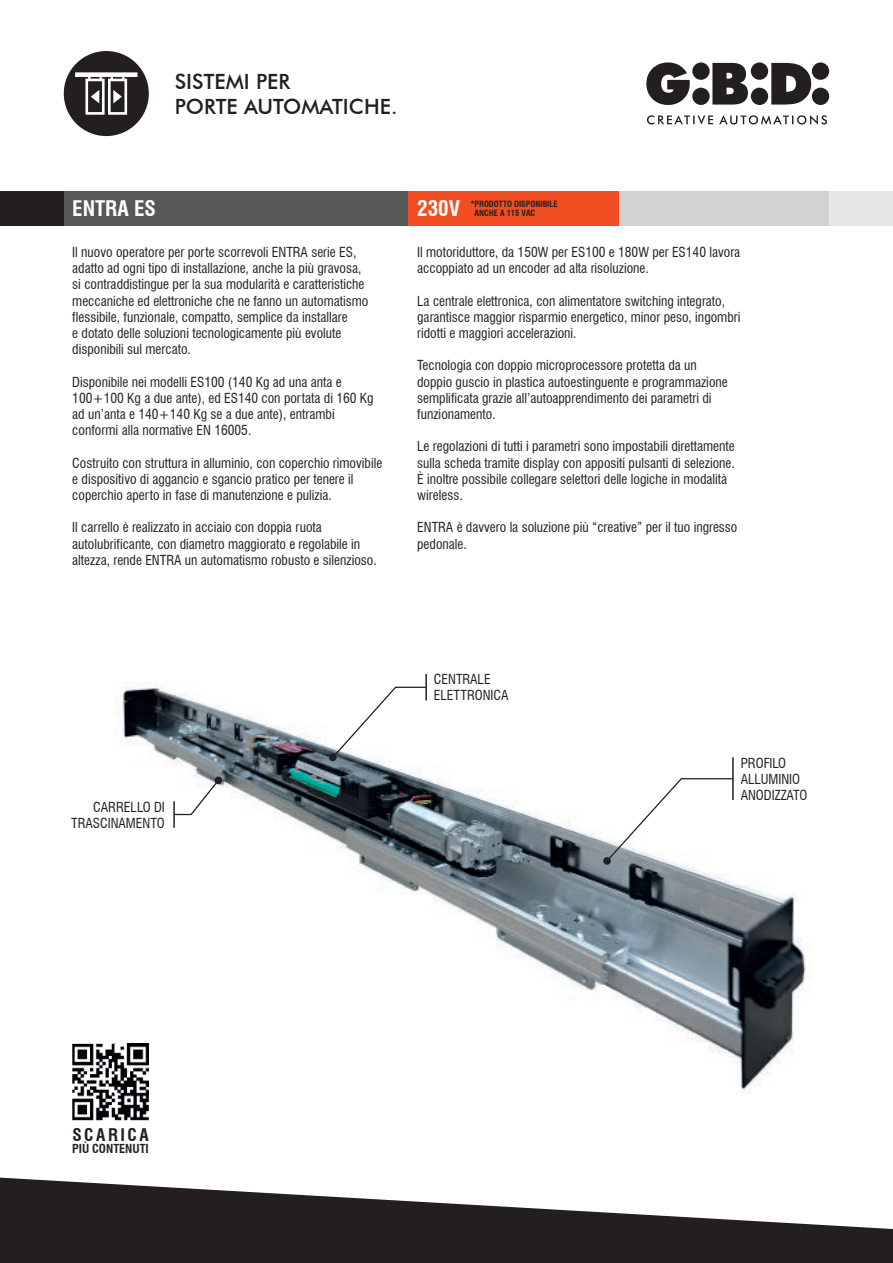
<style>
.page{position:relative;width:893px;height:1263px;background:#fff}
.page>*{position:absolute;margin:0;border:0;box-sizing:border-box;transform-origin:0 0}
.t1{font:500 21px/25.2px "Futura BT";color:#231f20}
.t2{font:700 condensed 21px "Swiss 721 BT";color:#fff}
.t3{font:700 condensed 17.1px "Swiss 721 BT";letter-spacing:.15em;color:#231f20}
.t4{font:condensed 13.5px/16.2px "Swiss 721 BT";color:#231f20}
.t5{font:700 condensed 12.15px "Swiss 721 BT";color:#231f20}
.t6{font:700 condensed 8.4px/9px "Swiss 721 BT";color:#231f20}
</style>
<div class="page">
<svg style="left:0;top:1177px;width:893px;height:86px;fill:#231f20"></svg>
<div style="left:64px;top:191px;width:829px;height:34px;background:#e6e7e9"></div>
<div style="left:0;top:191px;width:64px;height:34px;background:#231f20"></div>
<svg style="left:646px;top:62px;width:183px;height:63px"></svg>
<img style="left:114px;top:682px;width:697px;height:412px">
<svg style="left:173px;top:778px;width:47px;height:38px"></svg>
<div style="left:215px;top:776px;width:7px;height:8px;background:#231f20;border-radius:50%"></div>
<hr style="left:173px;top:801px;width:2px;height:27px;background:#231f20">
<svg style="left:331px;top:686px;width:96px;height:73px"></svg>
<div style="left:329px;top:754px;width:8px;height:7px;background:#231f20;border-radius:50%"></div>
<hr style="left:425px;top:674px;width:2px;height:26px;background:#231f20">
<svg style="left:605px;top:777px;width:129px;height:86px"></svg>
<div style="left:603px;top:857px;width:8px;height:8px;background:#231f20;border-radius:50%"></div>
<hr style="left:732px;top:757px;width:2px;height:43px;background:#231f20">
<div style="left:64px;top:191px;width:344px;height:34px;background:#57585a"></div>
<div style="left:619px;top:191px;width:210px;height:34px;background:#d1d2d4"></div>
<div style="left:408px;top:191px;width:211px;height:34px;background:#f04d22"></div>
<img style="left:72px;top:1044px;width:77px;height:76px">
<img style="left:114px;top:1044px;width:35px;height:50px">
<div style="left:64px;top:51px;width:85px;height:85px;background:#231f20;border-radius:50%"></div>
<svg style="left:75px;top:72px;width:63px;height:43px"></svg>
<h1 class="t1" style="left:175px;top:69px;width:224px">SISTEMI PER<br>PORTE AUTOMATICHE.</h1>
<h1 class="t2" style="left:72px;top:196px;width:85px">ENTRA ES</h1>
<h1 class="t2" style="left:417px;top:196px;width:44px">230V</h1>
<p class="t6" style="left:475px;top:199px;width:85px;text-indent:-4px">* PRODOTTO DISPONIBILE<br>ANCHE A 115 VAC</p>
<p class="t4" style="left:72px;top:244px;width:298px">Il nuovo operatore per porte scorrevoli ENTRA serie ES, adatto ad ogni tipo di installazione, anche la più gravosa, si contraddistingue per la sua modularità e caratteristiche meccaniche ed elettroniche che ne fanno un automatismo flessibile, funzionale, compatto, semplice da installare<br>e dotato delle soluzioni tecnologicamente più evolute disponibili sul mercato.</p>
<p class="t4" style="left:72px;top:373px;width:303px">Disponibile nei modelli ES100 (140 Kg ad una anta e 100+100 Kg a due ante), ed ES140 con portata di 160 Kg ad un’anta e 140+140 Kg se a due ante), entrambi conformi alla normative EN 16005.</p>
<p class="t4" style="left:72px;top:454px;width:312px">Costruito con struttura in alluminio, con coperchio rimovibile e dispositivo di aggancio e sgancio pratico per tenere il coperchio aperto in fase di manutenzione e pulizia.</p>
<p class="t4" style="left:72px;top:519px;width:306px">Il carrello è realizzato in acciaio con doppia ruota autolubrificante, con diametro maggiorato e regolabile in altezza, rende ENTRA un automatismo robusto e silenzioso.</p>
<p class="t4" style="left:417px;top:244px;width:325px">Il motoriduttore, da 150W per ES100 e 180W per ES140 lavora accoppiato ad un encoder ad alta risoluzione.</p>
<p class="t4" style="left:417px;top:292px;width:325px">La centrale elettronica, con alimentatore switching integrato, garantisce maggior risparmio energetico, minor peso, ingombri ridotti e maggiori accelerazioni.</p>
<p class="t4" style="left:417px;top:357px;width:312px">Tecnologia con doppio microprocessore protetta da un doppio guscio in plastica autoestinguente e programmazione semplificata grazie all’autoapprendimento dei parametri di funzionamento.</p>
<p class="t4" style="left:417px;top:438px;width:319px">Le regolazioni di tutti i parametri sono impostabili direttamente sulla scheda tramite display con appositi pulsanti di selezione.<br>È inoltre possibile collegare selettori delle logiche in modalità wireless.</p>
<p class="t4" style="left:417px;top:519px;width:322px">ENTRA è davvero la soluzione più “creative” per il tuo ingresso pedonale.</p>
<p class="t4" style="left:71px;top:798px;width:95px;text-align:right">CARRELLO DI<br>TRASCINAMENTO</p>
<p class="t4" style="left:434px;top:671px;width:76px">CENTRALE<br>ELETTRONICA</p>
<p class="t4" style="left:741px;top:755px;width:68px">PROFILO<br>ALLUMINIO<br>ANODIZZATO</p>
<p class="t3" style="left:72px;top:1124px;width:78px">SCARICA</p>
<p class="t5" style="left:72px;top:1141px;width:78px">PIÙ CONTENUTI</p>
</div>
